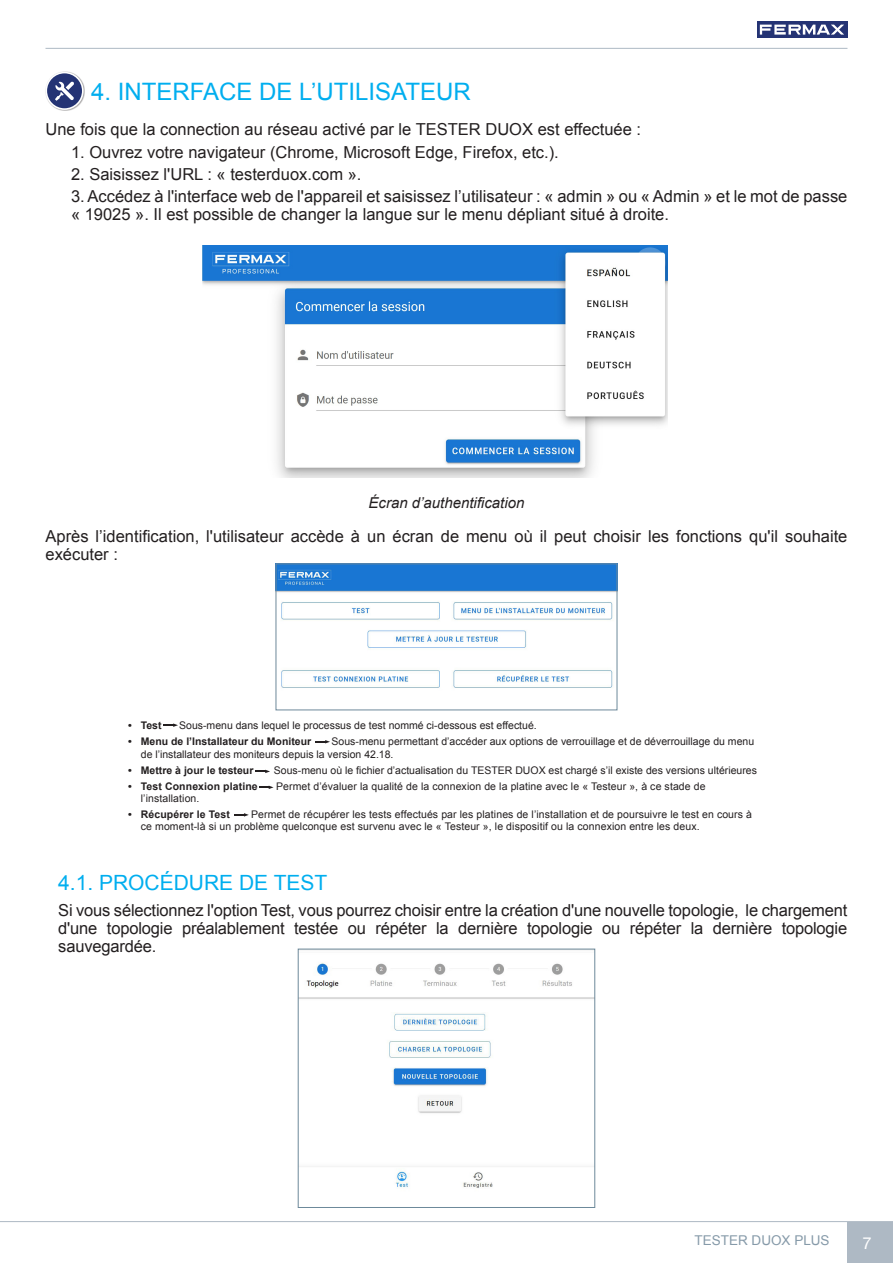
<style>
.page{position:relative;width:893px;height:1263px;background:#fff}
.page>*{position:absolute;margin:0;border:0;box-sizing:border-box;transform-origin:0 0}
.TEXTO_1_tabulador{font:24px "Arial";color:#00aeef}
.NOTAS{font:21px "Arial";color:#00aeef}
.NOTAS-2{font:16.5px/18px "Arial";color:#231f20}
.t1{font:16.5px "Helvetica Neue";color:#fff}
.NOTAS-3{font:italic 15px "Arial";color:#231f20}
.t2{font:13.5px "Arial";color:#869aa9}
.t3{font:10.5px/12.6px "Arial";color:#231f20}
.t4{font:700 10.5px "Arial";color:#231f20}
</style>
<div class="page">
<div style="left:847px;top:1222px;width:46px;height:41px;background:#aeb9c4"></div>
<hr style="left:0;top:1221px;width:893px;height:1px;background:#aeb9c4">
<hr style="left:45px;top:48px;width:802px;height:1px;background:#aeb9c4">
<div style="left:756px;top:21px;width:91px;height:17px;background:#243374"></div>
<svg style="left:760px;top:25px;width:84px;height:10px"></svg>
<div style="left:45px;top:71px;width:40px;height:40px;background:#231f20;opacity:.4"></div>
<div style="left:46px;top:73px;width:37px;height:36px;background:#243374;border-radius:50%"></div>
<div style="left:45px;top:72px;width:39px;height:38px;border:2px solid #fff;border-radius:50%"></div>
<svg style="left:55px;top:82px;width:19px;height:19px"></svg>
<img style="left:278px;top:566px;width:337px;height:122px">
<div style="left:276px;top:564px;width:341px;height:146px;border:1px solid #6d899a"></div>
<img style="left:300px;top:962px;width:293px;height:226px">
<div style="left:298px;top:949px;width:297px;height:259px;border:1px solid #6d899a"></div>
<svg style="left:164px;top:723px;width:14px;height:4px"></svg>
<svg style="left:315px;top:740px;width:15px;height:3px"></svg>
<svg style="left:256px;top:770px;width:14px;height:3px"></svg>
<svg style="left:259px;top:786px;width:15px;height:3px"></svg>
<svg style="left:234px;top:813px;width:15px;height:4px"></svg>
<img style="left:202px;top:245px;width:466px;height:232px">
<p class="TEXTO_1_tabulador" style="left:91px;top:75px;width:381px">4. INTERFACE DE L’UTILISATEUR</p>
<p class="NOTAS-2" style="left:45px;top:121px;width:597px">Une fois que la connection au réseau activé par le TESTER DUOX est effectuée :</p>
<p class="NOTAS-2" style="left:71px;top:143px;width:489px">1. Ouvrez votre navigateur (Chrome, Microsoft Edge, Firefox, etc.).</p>
<p class="NOTAS-2" style="left:71px;top:165px;width:292px">2. Saisissez l'URL : « testerduox.com ».</p>
<p class="NOTAS-2" style="left:71px;top:187px;width:778px">3. Accédez à l'interface web de l'appareil et saisissez l’utilisateur : « admin » ou « Admin » et le mot de passe « 19025 ». Il est possible de changer la langue sur le menu dépliant situé à droite.</p>
<p class="NOTAS-3" style="left:368px;top:493px;width:157px">Écran d’authentification</p>
<p class="NOTAS-2" style="left:45px;top:528px;width:803px">Après l’identification, l'utilisateur accède à un écran de menu où il peut choisir les fonctions qu'il souhaite exécuter :</p>
<p class="t4" style="left:128px;top:718px;width:35px">• Test</p>
<p class="t3" style="left:179px;top:719px;width:359px">Sous-menu dans lequel le processus de test nommé ci-dessous est effectué.</p>
<p class="t4" style="left:128px;top:734px;width:185px">• Menu de l’Installateur du Moniteur</p>
<p class="t3" style="left:141px;top:735px;width:615px;text-indent:191px">Sous-menu permettant d’accéder aux options de verrouillage et de déverrouillage du menu de l’installateur des moniteurs depuis la version 42.18.</p>
<p class="t4" style="left:128px;top:763px;width:127px">• Mettre à jour le testeur</p>
<p class="t3" style="left:274px;top:764px;width:484px">Sous-menu où le fichier d’actualisation du TESTER DUOX est chargé s’il existe des versions ultérieures</p>
<p class="t4" style="left:128px;top:779px;width:131px">• Test Connexion platine</p>
<p class="t3" style="left:276px;top:780px;width:431px">Permet d’évaluer la qualité de la connexion de la platine avec le « Testeur », à ce stade de</p>
<p class="t3" style="left:141px;top:792px;width:60px">l’installation.</p>
<p class="t4" style="left:128px;top:808px;width:103px">• Récupérer le Test</p>
<p class="t3" style="left:141px;top:809px;width:613px;line-height:12px;text-indent:110px">Permet de récupérer les tests effectués par les platines de l’installation et de poursuivre le test en cours à ce moment-là si un problème quelconque est survenu avec le « Testeur », le dispositif ou la connexion entre les deux.</p>
<p class="NOTAS" style="left:58px;top:869px;width:271px">4.1. PROCÉDURE DE TEST</p>
<p class="NOTAS-2" style="left:58px;top:901px;width:791px;text-align:justify">Si vous sélectionnez l'option Test, vous pourrez choisir entre la création d'une nouvelle topologie, le chargement d'une topologie préalablement testée ou répéter la dernière topologie ou répéter la dernière topologie sauvegardée.</p>
<p class="t2" style="left:695px;top:1231px;width:137px">TESTER DUOX PLUS</p>
<p class="t1" style="left:862px;top:1233px;width:11px">7</p>
</div>
